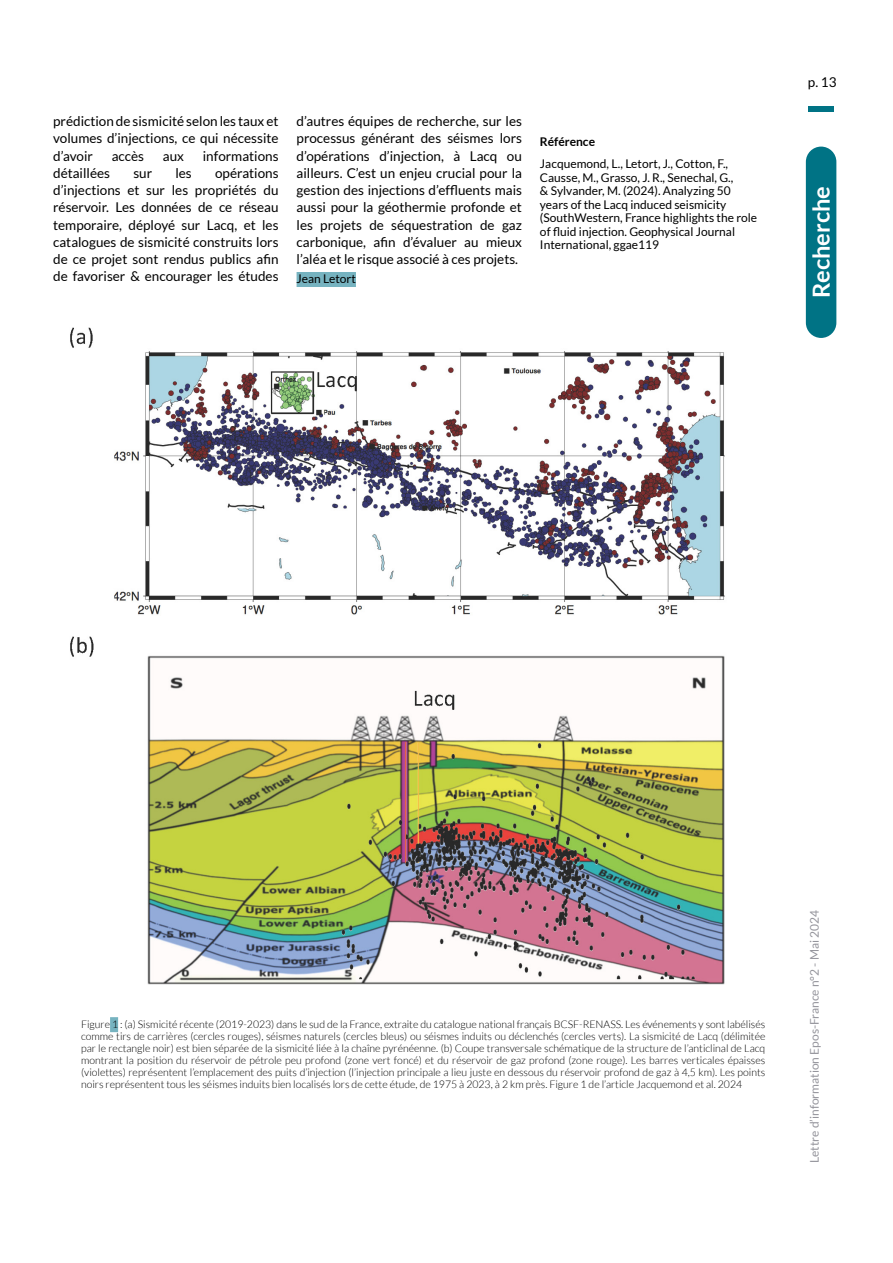
<style>
.page{position:relative;width:893px;height:1263px;background:#fff}
.page>*{position:absolute;margin:0;border:0;box-sizing:border-box;transform-origin:0 0}
.t1{font:700 23.55px "Lato";color:#fff}
.t2{font:13.5px/17.2px "Lato";color:#000;text-align:justify}
.t3{font:12px/13.5px "Lato";color:#000}
.t4{font:12px "Lato";color:#95959c}
.t5{font:700 12px "Lato";color:#000}
.t6{font:300 10.5px/12px "Lato";color:#000;text-align:justify}
</style>
<div class="page">
<div style="left:806px;top:147px;width:30px;height:191px;background:#007385;border-radius:15px"></div>
<div style="left:808px;top:106px;width:26px;height:6px;background:#007385"></div>
<div style="left:297px;top:272px;width:59px;height:15px;background:#76b3c0"></div>
<img style="left:70px;top:327px;width:655px;height:658px">
<div style="left:110px;top:1017px;width:8px;height:15px;background:#76b3c0"></div>
<p class="t2" style="left:53px;top:112px;width:227px">prédiction de sismicité selon les taux et volumes d’injections, ce qui nécessite d’avoir</p>
<p class="t2" style="left:112px;top:147px;width:34px">accès</p>
<p class="t2" style="left:163px;top:147px;width:23px">aux</p>
<p class="t2" style="left:203px;top:147px;width:77px">informations</p>
<p class="t2" style="left:53px;top:164px;width:58px">détaillées</p>
<p class="t2" style="left:133px;top:164px;width:20px">sur</p>
<p class="t2" style="left:175px;top:164px;width:18px">les</p>
<p class="t2" style="left:53px;top:164px;width:227px;text-indent:162px">opérations d’injections et sur les propriétés du réservoir. Les données de ce réseau temporaire, déployé sur Lacq, et les catalogues de sismicité construits lors de ce projet sont rendus publics afin de favoriser &amp; encourager les études</p>
<p class="t2" style="left:297px;top:112px;width:227px">d’autres équipes de recherche, sur les processus générant des séismes lors d’opérations d’injection, à Lacq ou ailleurs. C’est un enjeu crucial pour la gestion des injections d’effluents mais aussi pour la géothermie profonde et les projets de séquestration de gaz carbonique, afin d’évaluer au mieux l’aléa et le risque associé à ces projets.</p>
<p class="t3" style="left:297px;top:271px;width:61px">Jean Letort</p>
<p class="t5" style="left:540px;top:135px;width:57px">Référence</p>
<p class="t3" style="left:540px;top:157px;width:219px">Jacquemond, L., Letort, J., Cotton, F., Causse, M., Grasso, J. R., Senechal, G.,<br>&amp; Sylvander, M. (2024). Analyzing 50 years of the Lacq induced seismicity (SouthWestern, France highlights the role of fluid injection. Geophysical Journal International, ggae119</p>
<p class="t2" style="left:808px;top:73px;width:30px">p. 13</p>
<h1 class="t1" style="left:808px;top:298px;width:114px;rotate:-90deg">Recherche</h1>
<p class="t6" style="left:81px;top:1018px;width:686px">Figure 1 : (a) Sismicité récente (2019-2023) dans le sud de la France, extraite du catalogue national français BCSF-RENASS. Les événements y sont labélisés comme tirs de carrières (cercles rouges), séismes naturels (cercles bleus) ou séismes induits ou déclenchés (cercles verts). La sismicité de Lacq (délimitée par le rectangle noir) est bien séparée de la sismicité liée à la chaîne pyrénéenne. (b) Coupe transversale schématique de la structure de l’anticlinal de Lacq montrant la position du réservoir de pétrole peu profond (zone vert foncé) et du réservoir de gaz profond (zone rouge). Les barres verticales épaisses (violettes) représentent l’emplacement des puits d’injection (l’injection principale a lieu juste en dessous du réservoir profond de gaz à 4,5 km). Les points noirs représentent tous les séismes induits bien localisés lors de cette étude, de 1975 à 2023, à 2 km près. Figure 1 de l’article Jacquemond et al. 2024</p>
<p class="t4" style="left:808px;top:1163px;width:255px;rotate:-90deg">Lettre d’information Epos-France n°2 - Mai 2024</p>
</div>
